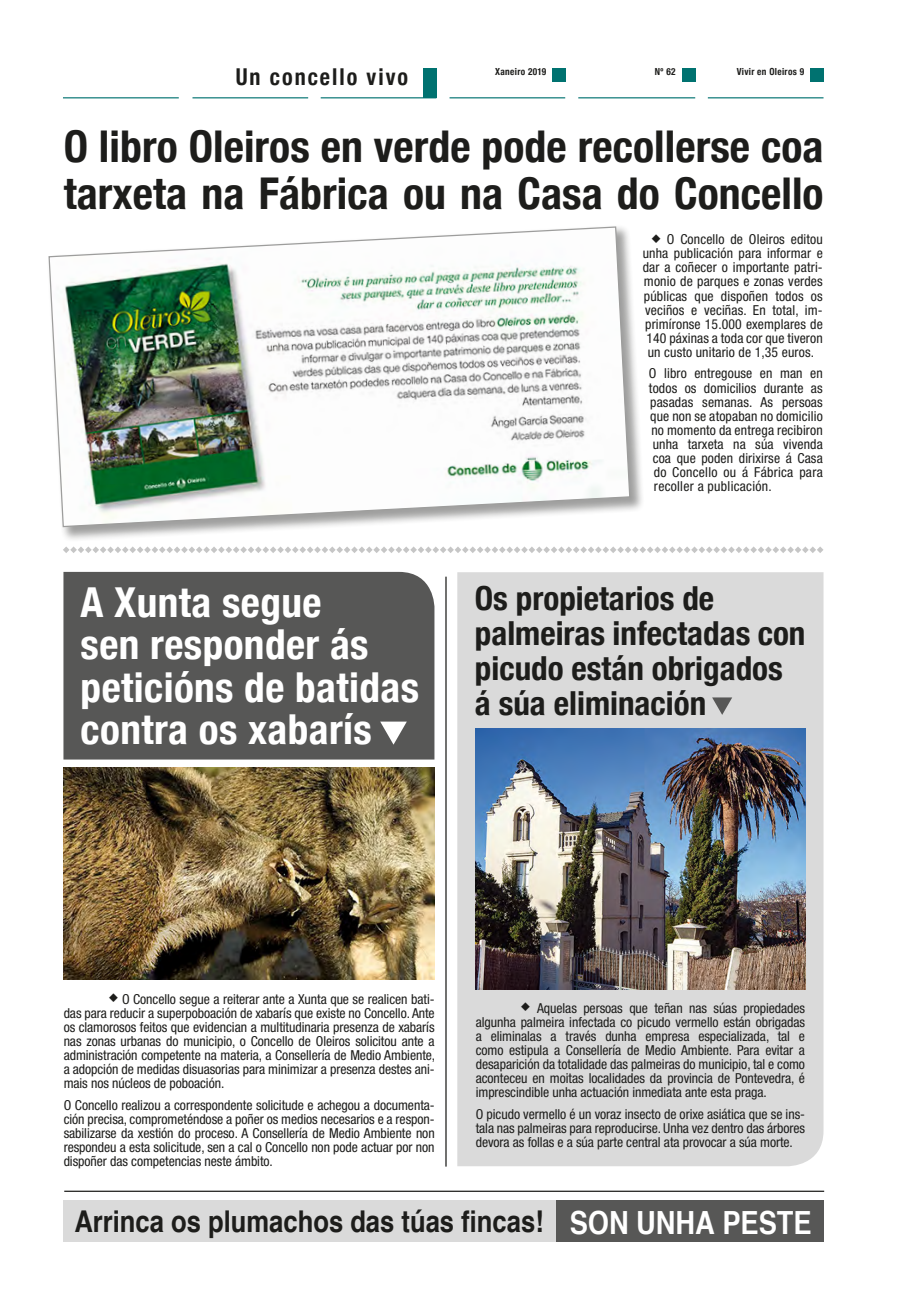
<style>
.page{position:relative;width:904px;height:1312px;background:#fff}
.page>*{position:absolute;margin:0;border:0;box-sizing:border-box;transform-origin:0 0}
.t1{font:700 condensed 43.75px/46.2px "Helvetica Neue";color:#1d1d1b}
.t2{font:700 condensed 41.25px/42.5px "Helvetica Neue";letter-spacing:.01em;color:#fff}
.t3{font:700 condensed 33.12px/35px "Helvetica Neue";color:#1d1d1b}
.t4{font:700 condensed 30px "Helvetica";color:#1d1d1b;scale:1.04 1}
.t5{font:700 condensed 23.25px "Helvetica Neue";letter-spacing:.09em;color:#1d1d1b;scale:.95 1}
.t6{font:condensed 13.75px/14.1px "Helvetica Neue";letter-spacing:.01em;color:#1d1d1b;text-align:justify}
.t7{font:700 condensed 9.75px "Helvetica Neue";letter-spacing:.035em;color:#1d1d1b;scale:.95 1}
.s1{font-family:"Monotype Sorts";font-stretch:normal;font-size:12px}
.s2{font-size:31.88px;color:#fff}
</style>
<div class="page">
<div style="left:457px;top:572px;width:366px;height:593px;background:#dadada"></div>
<div style="left:63px;top:571px;width:371px;height:188px;background:#575756"></div>
<div style="left:46px;top:224px;width:598px;height:317px;background:#1d1d1b;opacity:.42"></div>
<img style="left:48px;top:226px;width:583px;height:302px">
<img style="left:64px;top:767px;width:370px;height:212px">
<img style="left:476px;top:728px;width:329px;height:260px">
<svg style="left:380px;top:721px;width:27px;height:23px"></svg>
<hr style="left:445px;top:576px;width:1px;height:590px;background:#1d1d1b">
<svg style="left:63px;top:546px;width:760px;height:7px"></svg>
<div style="left:64px;top:1199px;width:760px;height:42px;background:#dadada"></div>
<div style="left:556px;top:1199px;width:268px;height:42px;background:#575756"></div>
<hr style="left:64px;top:1190px;width:760px;height:1px;background:#1d1d1b">
<svg style="left:712px;top:697px;width:20px;height:17px"></svg>
<hr style="left:707px;top:97px;width:116px;height:1px;background:#007270">
<hr style="left:578px;top:97px;width:117px;height:1px;background:#007270">
<hr style="left:449px;top:97px;width:116px;height:1px;background:#007270">
<hr style="left:321px;top:97px;width:115px;height:1px;background:#007270">
<hr style="left:192px;top:97px;width:116px;height:1px;background:#007270">
<hr style="left:63px;top:97px;width:116px;height:1px;background:#007270">
<div style="left:423px;top:68px;width:13px;height:30px;background:#007270"></div>
<div style="left:682px;top:68px;width:13px;height:13px;background:#007270"></div>
<div style="left:810px;top:68px;width:13px;height:13px;background:#007270"></div>
<div style="left:552px;top:68px;width:13px;height:13px;background:#007270"></div>
<h3 class="t5" style="left:236px;top:57px;width:183px">Un concello vivo</h3>
<p class="t7" style="left:495px;top:64px;width:55px">Xaneiro 2019</p>
<p class="t7" style="left:655px;top:64px;width:23px">Nº 62</p>
<p class="t7" style="left:736px;top:64px;width:73px">Vivir en Oleiros 9</p>
<h1 class="t1" style="left:64px;top:121px;width:761px">O libro Oleiros en verde pode recollerse coa tarxeta na Fábrica ou na Casa do Concello</h1>
<p class="t6" style="left:651px;top:232px;width:173px"><span class="s1">U</span> O Concello de Oleiros editou</p>
<p class="t6" style="left:642px;top:246px;width:181px">unha publicación para informar e</p>
<p class="t6" style="left:642px;top:260px;width:181px">dar a coñecer o importante patri-</p>
<p class="t6" style="left:644px;top:274px;width:180px">monio de parques e zonas verdes</p>
<p class="t6" style="left:644px;top:288px;width:180px">públicas que dispoñen todos os</p>
<p class="t6" style="left:645px;top:303px;width:179px">veciños e veciñas. En total, im-</p>
<p class="t6" style="left:645px;top:317px;width:179px">primíronse 15.000 exemplares de</p>
<p class="t6" style="left:646px;top:331px;width:178px">140 páxinas a toda cor que tiveron</p>
<p class="t6" style="left:647px;top:345px;width:168px">un custo unitario de 1,35 euros.</p>
<p class="t6" style="left:649px;top:366px;width:175px">O libro entregouse en man en</p>
<p class="t6" style="left:649px;top:380px;width:175px">todos os domicilios durante as</p>
<p class="t6" style="left:650px;top:394px;width:174px">pasadas semanas. As persoas</p>
<p class="t6" style="left:650px;top:408px;width:174px">que non se atopaban no domicilio</p>
<p class="t6" style="left:651px;top:423px;width:173px">no momento da entrega recibiron</p>
<p class="t6" style="left:652px;top:437px;width:172px">unha tarxeta na súa vivenda</p>
<p class="t6" style="left:652px;top:451px;width:171px">coa que poden dirixirse á Casa</p>
<p class="t6" style="left:654px;top:465px;width:170px">do Concello ou á Fábrica para</p>
<p class="t6" style="left:654px;top:479px;width:119px">recoller a publicación.</p>
<h2 class="t2" style="left:81px;top:577px;width:340px">A Xunta segue<br>sen responder ás peticións de batidas contra os xabarís</h2>
<h3 class="t3" style="left:475px;top:578px;width:332px">Os propietarios de palmeiras infectadas con picudo están obrigados á súa eliminación</h3>
<p class="t6" style="left:64px;top:991px;width:373px;text-indent:45px"><span class="s1">U</span> O Concello segue a reiterar ante a Xunta que se realicen bati&shy;das para reducir a superpoboación de xabarís que existe no Concello. Ante os clamorosos feitos que evidencian a multitudinaria presenza de xabarís nas zonas urbanas do municipio, o Concello de Oleiros solicitou ante a administración competente na materia, a Consellería de Medio Ambiente, a adopción de medidas disuasorias para minimizar a presenza destes ani&shy;mais nos núcleos de poboación.</p>
<p class="t6" style="left:64px;top:1097px;width:372px">O Concello realizou a correspondente solicitude e achegou a documenta&shy;ción precisa, comprometéndose a poñer os medios necesarios e a respon&shy;sabilizarse da xestión do proceso. A Consellería de Medio Ambiente non respondeu a esta solicitude, sen a cal o Concello non pode actuar por non dispoñer das competencias neste ámbito.</p>
<p class="t6" style="left:476px;top:1000px;width:331px;text-indent:45px"><span class="s1">U</span> Aquelas persoas que teñan nas súas propiedades algunha palmeira infectada co picudo vermello están obrigadas a eliminalas a través dunha empresa especializada, tal e como estipula a Consellería de Medio Ambiente. Para evitar a desaparición da totalidade das palmeiras do municipio, tal e como aconteceu en moitas localidades da provincia de Pontevedra, é imprescindible unha actuación inmediata ante esta praga.</p>
<p class="t6" style="left:476px;top:1106px;width:331px">O picudo vermello é un voraz insecto de orixe asiática que se ins&shy;tala nas palmeiras para reproducirse. Unha vez dentro das árbores devora as follas e a súa parte central ata provocar a súa morte.</p>
<h3 class="t4" style="left:74px;top:1201px;width:710px">Arrinca os plumachos das túas fincas! <span class="s2">SON UNHA PESTE</span></h3>
</div>
